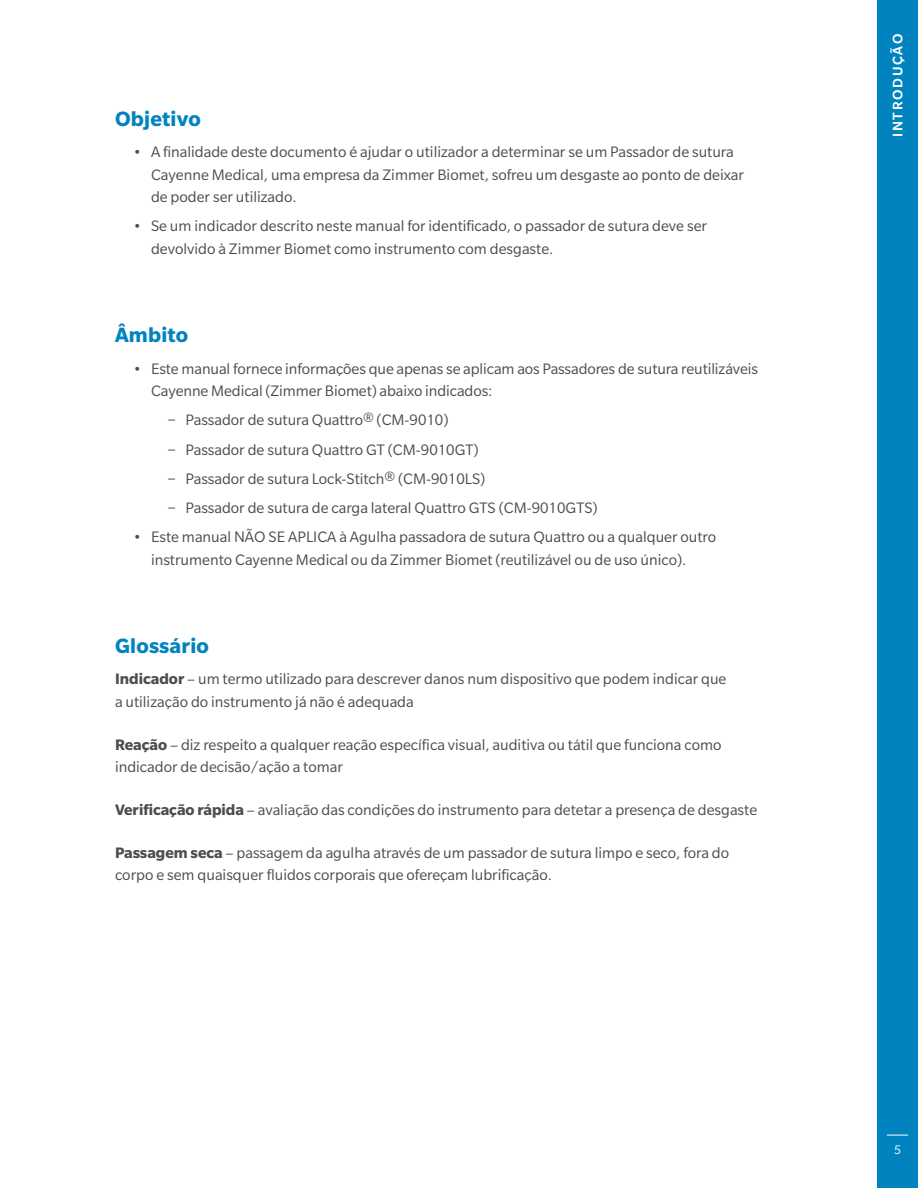
<style>
.page{position:relative;width:918px;height:1188px;background:#fff}
.page>*{position:absolute;margin:0;border:0;box-sizing:border-box;transform-origin:0 0}
.t1{font:700 22.5px "Slate Pro";letter-spacing:.01em;color:#0083bf}
.t2{font:16.5px/22.5px "Slate Pro";color:#4d4d4f}
.t3{font:500 15px "Slate Pro";letter-spacing:.11em;color:#fff}
.t4{font:13.5px "Slate Pro";color:#fff}
.s1{font-weight:700}
</style>
<div class="page">
<div style="left:877px;top:0;width:41px;height:1188px;background:#0083bf"></div>
<svg style="left:887px;top:1135px;width:21px;height:1px"></svg>
<h1 class="t1" style="left:115px;top:106px;width:87px">Objetivo</h1>
<p class="t2" style="left:151px;top:141px;width:595px;text-indent:-18px">• A finalidade deste documento é ajudar o utilizador a determinar se um Passador de sutura<br>Cayenne Medical, uma empresa da Zimmer Biomet, sofreu um desgaste ao ponto de deixar de poder ser utilizado.</p>
<p class="t2" style="left:151px;top:215px;width:558px;text-indent:-18px">• Se um indicador descrito neste manual for identificado, o passador de sutura deve ser devolvido à Zimmer Biomet como instrumento com desgaste.</p>
<h1 class="t1" style="left:115px;top:323px;width:75px">Âmbito</h1>
<p class="t2" style="left:151px;top:357px;width:609px;text-indent:-18px">• Este manual fornece informações que apenas se aplicam aos Passadores de sutura reutilizáveis<br>Cayenne Medical (Zimmer Biomet) abaixo indicados:</p>
<p class="t2" style="left:168px;top:405px;width:432px;line-height:29.2px">− Passador de sutura Quattro® (CM-9010)<br>− Passador de sutura Quattro GT (CM-9010GT)<br>− Passador de sutura Lock-Stitch® (CM-9010LS)<br>− Passador de sutura de carga lateral Quattro GTS (CM-9010GTS)</p>
<p class="t2" style="left:151px;top:526px;width:567px;text-indent:-18px">• Este manual NÃO SE APLICA à Agulha passadora de sutura Quattro ou a qualquer outro instrumento Cayenne Medical ou da Zimmer Biomet (reutilizável ou de uso único).</p>
<h1 class="t1" style="left:115px;top:634px;width:95px">Glossário</h1>
<p class="t2" style="left:115px;top:668px;width:613px"><span class="s1">Indicador</span> – um termo utilizado para descrever danos num dispositivo que podem indicar que a utilização do instrumento já não é adequada</p>
<p class="t2" style="left:115px;top:733px;width:608px"><span class="s1">Reação</span> – diz respeito a qualquer reação específica visual, auditiva ou tátil que funciona como indicador de decisão/ação a tomar</p>
<p class="t2" style="left:115px;top:798px;width:644px"><span class="s1">Verificação rápida</span> – avaliação das condições do instrumento para detetar a presença de desgaste</p>
<p class="t2" style="left:115px;top:841px;width:616px"><span class="s1">Passagem seca</span> – passagem da agulha através de um passador de sutura limpo e seco, fora do corpo e sem quaisquer fluidos corporais que ofereçam lubrificação.</p>
<p class="t3" style="left:890px;top:137px;width:105px;rotate:-90deg">INTRODUÇÃO</p>
<p class="t4" style="left:894px;top:1143px;width:8px">5</p>
</div>
